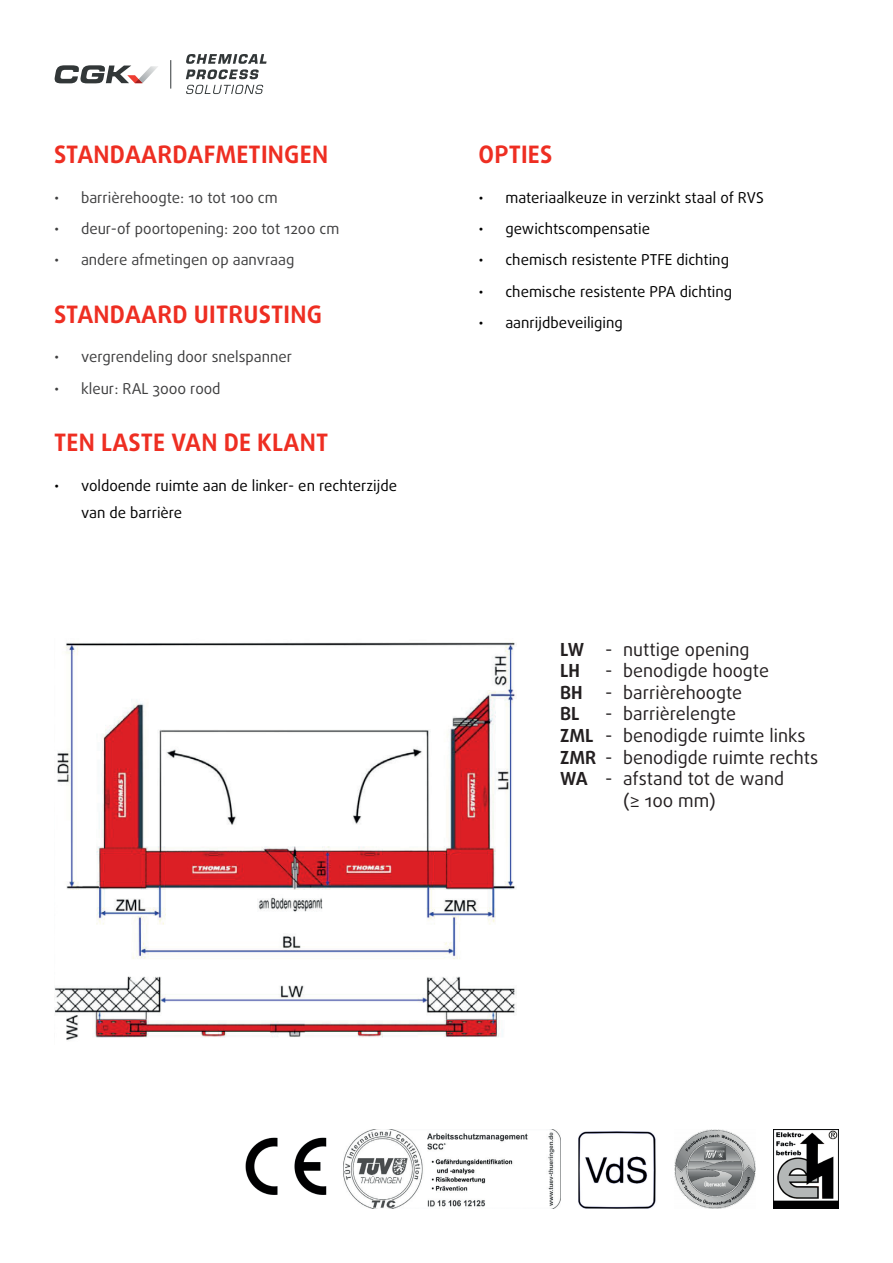
<style>
.page{position:relative;width:893px;height:1263px;background:#fff}
.page>*{position:absolute;margin:0;border:0;box-sizing:border-box;transform-origin:0 0}
.CGK_kop3{font:700 24px "Daxline Pro";letter-spacing:.01em;color:#ee2e22}
.t1{font:18px/21.6px "Daxline Pro";color:#231f20;text-align:center}
.t2{font:700 18px "Daxline Pro";color:#231f20}
.t3{font:15px/27px "Daxline Pro";color:#000}
.t4{font:15px "Daxline Pro";color:#3e3e3f}
.s1{font-weight:700}
</style>
<div class="page">
<img style="left:344px;top:1129px;width:216px;height:80px">
<img style="left:245px;top:1137px;width:82px;height:58px">
<img style="left:773px;top:1129px;width:65px;height:80px">
<img style="left:675px;top:1129px;width:81px;height:80px">
<img style="left:578px;top:1131px;width:78px;height:78px">
<svg style="left:54px;top:65px;width:104px;height:18px"></svg>
<svg style="left:186px;top:85px;width:78px;height:9px"></svg>
<svg style="left:186px;top:54px;width:81px;height:25px"></svg>
<svg style="left:171px;top:60px;width:1px;height:29px"></svg>
<img style="left:55px;top:642px;width:461px;height:399px">
<p class="CGK_kop3" style="left:54px;top:139px;width:275px">STANDAARDAFMETINGEN</p>
<p class="t4" style="left:54px;top:188px;width:225px">• barrièrehoogte: 10 tot 100 cm</p>
<p class="t4" style="left:54px;top:219px;width:287px">• deur-of poortopening: 200 tot 1200 cm</p>
<p class="t4" style="left:54px;top:250px;width:242px">• andere afmetingen op aanvraag</p>
<p class="CGK_kop3" style="left:54px;top:298px;width:269px">STANDAARD UITRUSTING</p>
<p class="t4" style="left:54px;top:347px;width:240px">• vergrendeling door snelspanner</p>
<p class="t4" style="left:54px;top:378px;width:168px">• kleur: RAL 3000 rood</p>
<p class="CGK_kop3" style="left:54px;top:426px;width:276px">TEN LASTE VAN DE KLANT</p>
<p class="t3" style="left:81px;top:472px;width:318px;text-indent:-27px">• voldoende ruimte aan de linker- en rechterzijde van de barrière</p>
<p class="CGK_kop3" style="left:478px;top:139px;width:75px">OPTIES</p>
<p class="t3" style="left:478px;top:184px;width:287px">• materiaalkeuze in verzinkt staal of RVS</p>
<p class="t3" style="left:478px;top:215px;width:173px">• gewichtscompensatie</p>
<p class="t3" style="left:478px;top:247px;width:252px">• chemisch resistente PTFE dichting</p>
<p class="t3" style="left:478px;top:278px;width:255px">• chemische resistente PPA dichting</p>
<p class="t3" style="left:478px;top:309px;width:146px">• aanrijdbeveiliging</p>
<p class="t1" style="left:560px;top:638px;width:191px"><span class="s1">LW</span> - nuttige opening</p>
<p class="t2" style="left:560px;top:659px;width:21px">LH</p>
<p class="t1" style="left:605px;top:660px;width:165px">- benodigde hoogte</p>
<p class="t1" style="left:560px;top:682px;width:183px"><span class="s1">BH</span> - barrièrehoogte</p>
<p class="t2" style="left:560px;top:702px;width:21px">BL</p>
<p class="t1" style="left:605px;top:703px;width:132px">- barrièrelengte</p>
<p class="t1" style="left:560px;top:725px;width:247px"><span class="s1">ZML</span> - benodigde ruimte links</p>
<p class="t1" style="left:560px;top:746px;width:259px"><span class="s1">ZMR</span> - benodigde ruimte rechts</p>
<p class="t1" style="left:560px;top:768px;width:225px"><span class="s1">WA</span> - afstand tot de wand (≥ 100 mm)</p>
</div>
